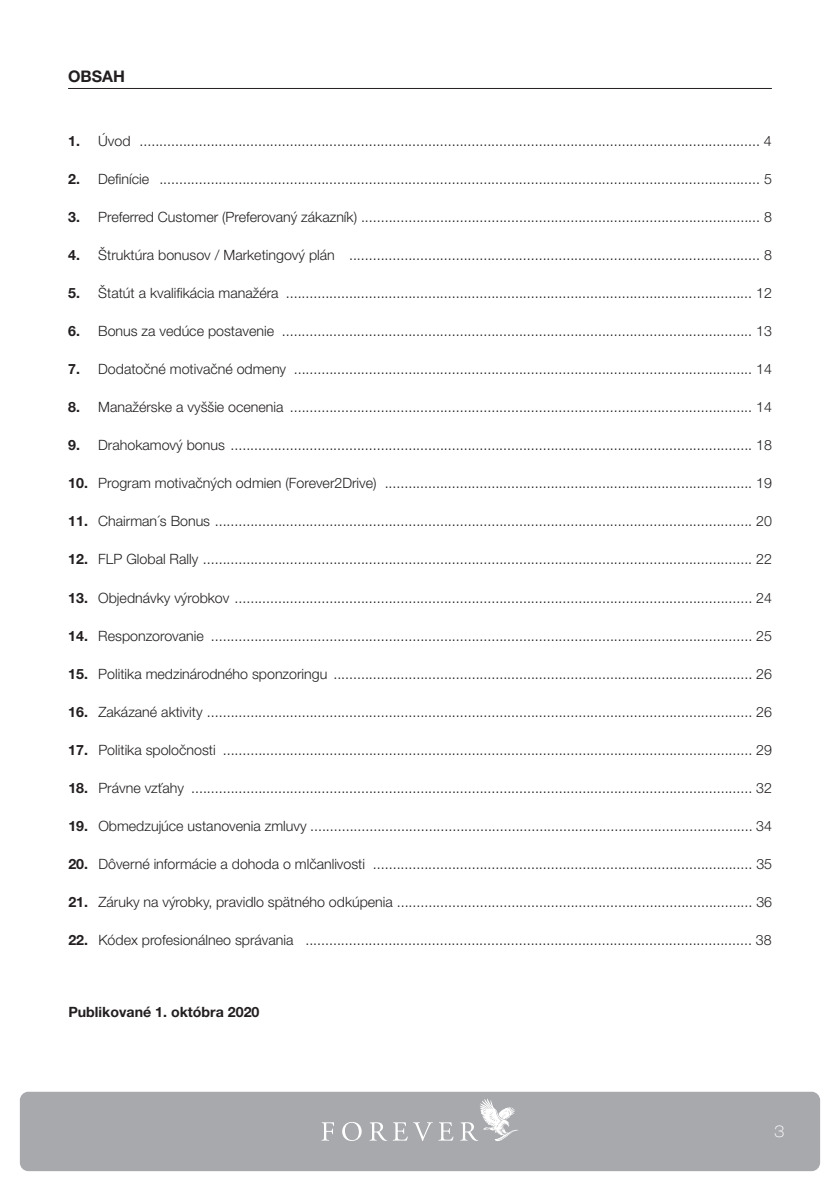
<style>
.page{position:relative;width:840px;height:1191px;background:#fff}
.page>*{position:absolute;margin:0;border:0;box-sizing:border-box;transform-origin:0 0}
.t1{font:700 16px "Helvetica Neue LT Pro";color:#231f20}
.t2{font:100 expanded 16px "Helvetica Neue LT Pro";color:#fff}
.t3{font:300 14.2px "Helvetica Neue LT Pro";color:#231f20}
.t4{font:700 14.2px "Helvetica Neue LT Pro";color:#231f20}
.s1{font-weight:700}
</style>
<div class="page">
<div style="left:20px;top:1091px;width:799px;height:80px;background:#a8a9ad;border-radius:9px"></div>
<svg style="left:321px;top:1122px;width:13px;height:18px"></svg>
<svg style="left:342px;top:1122px;width:19px;height:19px"></svg>
<svg style="left:370px;top:1122px;width:37px;height:18px"></svg>
<svg style="left:413px;top:1122px;width:19px;height:19px"></svg>
<svg style="left:439px;top:1122px;width:14px;height:18px"></svg>
<svg style="left:460px;top:1098px;width:58px;height:43px"></svg>
<hr style="left:68px;top:88px;width:703px;height:1px;background:#231f20">
<p class="t1" style="left:68px;top:67px;width:58px">OBSAH</p>
<p class="t3" style="left:68px;top:133px;width:704px"><span class="s1">1.</span> Úvod ............................................................................................................................................................. 4</p>
<p class="t3" style="left:68px;top:171px;width:704px"><span class="s1">2.</span> Definície ........................................................................................................................................................ 5</p>
<p class="t3" style="left:68px;top:209px;width:705px"><span class="s1">3.</span> Preferred Customer (Preferovaný zákazník) ..................................................................................................... 8</p>
<p class="t3" style="left:68px;top:247px;width:704px"><span class="s1">4.</span> Štruktúra bonusov / Marketingový plán ........................................................................................................ 8</p>
<p class="t3" style="left:68px;top:285px;width:704px"><span class="s1">5.</span> Štatút a kvalifikácia manažéra ...................................................................................................................... 12</p>
<p class="t3" style="left:68px;top:323px;width:704px"><span class="s1">6.</span> Bonus za vedúce postavenie ....................................................................................................................... 13</p>
<p class="t3" style="left:68px;top:361px;width:704px"><span class="s1">7.</span> Dodatočné motivačné odmeny .................................................................................................................... 14</p>
<p class="t3" style="left:68px;top:399px;width:704px"><span class="s1">8.</span> Manažérske a vyššie ocenenia ..................................................................................................................... 14</p>
<p class="t3" style="left:68px;top:437px;width:704px"><span class="s1">9.</span> Drahokamový bonus .................................................................................................................................... 18</p>
<p class="t3" style="left:68px;top:475px;width:704px"><span class="s1">10.</span> Program motivačných odmien (Forever2Drive) ............................................................................................. 19</p>
<p class="t3" style="left:68px;top:513px;width:704px"><span class="s1">11.</span> Chairman´s Bonus ........................................................................................................................................ 20</p>
<p class="t3" style="left:68px;top:551px;width:704px"><span class="s1">12.</span> FLP Global Rally ........................................................................................................................................... 22</p>
<p class="t3" style="left:68px;top:589px;width:704px"><span class="s1">13.</span> Objednávky výrobkov ................................................................................................................................... 24</p>
<p class="t3" style="left:68px;top:627px;width:704px"><span class="s1">14.</span> Responzorovanie ......................................................................................................................................... 25</p>
<p class="t3" style="left:68px;top:665px;width:704px"><span class="s1">15.</span> Politika medzinárodného sponzoringu .......................................................................................................... 26</p>
<p class="t3" style="left:68px;top:703px;width:704px"><span class="s1">16.</span> Zakázané aktivity .......................................................................................................................................... 26</p>
<p class="t3" style="left:68px;top:741px;width:704px"><span class="s1">17.</span> Politika spoločnosti ...................................................................................................................................... 29</p>
<p class="t3" style="left:68px;top:779px;width:704px"><span class="s1">18.</span> Právne vzťahy .............................................................................................................................................. 32</p>
<p class="t3" style="left:68px;top:817px;width:704px"><span class="s1">19.</span> Obmedzujúce ustanovenia zmluvy ................................................................................................................ 34</p>
<p class="t3" style="left:68px;top:855px;width:704px"><span class="s1">20.</span> Dôverné informácie a dohoda o mlčanlivosti ................................................................................................ 35</p>
<p class="t3" style="left:68px;top:893px;width:704px"><span class="s1">21.</span> Záruky na výrobky, pravidlo spätného odkúpenia .......................................................................................... 36</p>
<p class="t3" style="left:68px;top:931px;width:704px"><span class="s1">22.</span> Kódex profesionálneo správania ................................................................................................................. 38</p>
<p class="t4" style="left:68px;top:1002px;width:192px">Publikované 1. októbra 2020</p>
<p class="t2" style="left:773px;top:1122px;width:12px">3</p>
</div>
